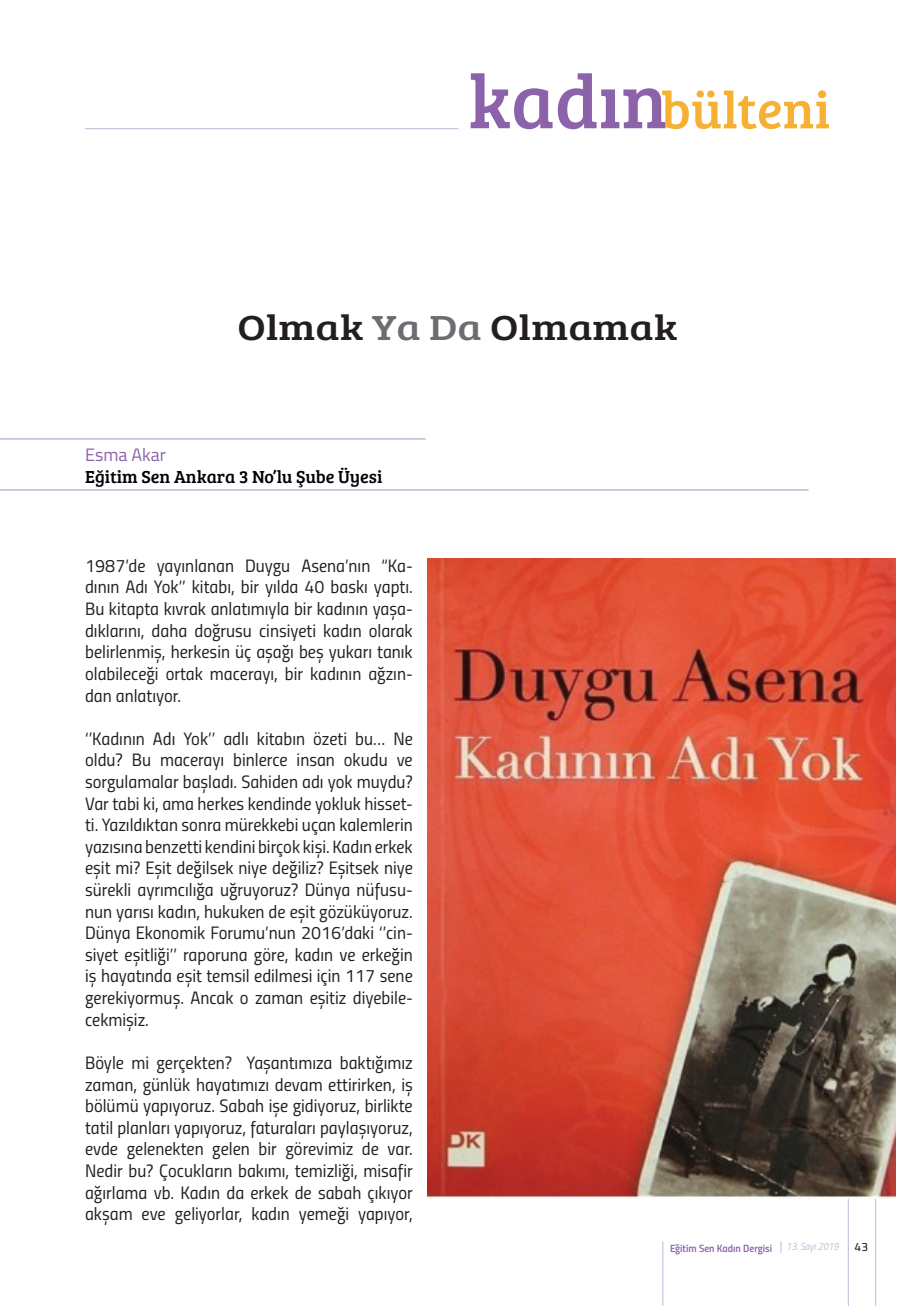
<style>
.page{position:relative;width:915px;height:1306px;background:#fff}
.page>*{position:absolute;margin:0;border:0;box-sizing:border-box;transform-origin:0 0}
.t1{font:53.1px "Bree Serif";color:#f7b132}
.t2{font:36px "Bree Serif";color:#231f20;scale:1.18 1}
.t3{font:18px/21.6px "Titillium Regular Upright";color:#231f20;text-align:justify}
.t4{font:18px "Bree Serif";color:#000}
.t5{font:18px "Titillium";color:#8c62aa}
.t6{font:12px "Titillium Regular Upright";color:#000}
.t7{font:10.5px "Titillium Semibold Upright";color:#8c62aa}
.t8{font:italic 10.5px "Titillium";color:#c7b6d8;scale:.88 1}
.s1{font-size:77.1px;color:#8c62aa}
.s2{color:#6c6d70}
</style>
<div class="page">
<hr style="left:85px;top:128px;width:373px;height:1px;background:#c7b6d8">
<hr style="left:847px;top:1189px;width:1px;height:116px;background:#c7b6d8">
<hr style="left:662px;top:1241px;width:1px;height:64px;background:#c7b6d8">
<hr style="left:875px;top:1189px;width:1px;height:116px;background:#c7b6d8">
<hr style="left:0;top:438px;width:425px;height:1px;background:#c7b6d8">
<hr style="left:0;top:489px;width:808px;height:1px;background:#c7b6d8">
<img style="left:427px;top:558px;width:468px;height:640px">
<h1 class="t1" style="left:468px;top:71px;width:363px"><span class="s1">kadın</span>bülteni</h1>
<h2 class="t2" style="left:237px;top:301px;width:374px">Olmak <span class="s2">Ya Da</span> Olmamak</h2>
<p class="t5" style="left:85px;top:441px;width:82px">Esma Akar</p>
<p class="t4" style="left:85px;top:464px;width:298px">Eğitim Sen Ankara 3 No’lu Şube Üyesi</p>
<p class="t3" style="left:85px;top:554px;width:329px">1987’de yayınlanan Duygu Asena’nın “Ka&shy;dının Adı Yok’’ kitabı, bir yılda 40 baskı yaptı.<br>Bu kitapta kıvrak anlatımıyla bir kadının yaşa&shy;dıklarını, daha doğrusu cinsiyeti kadın olarak belirlenmiş, herkesin üç aşağı beş yukarı tanık olabileceği ortak macerayı, bir kadının ağzın&shy;dan anlatıyor.</p>
<p class="t3" style="left:85px;top:726px;width:329px">‘’Kadının Adı Yok’’ adlı kitabın özeti bu… Ne oldu? Bu macerayı binlerce insan okudu ve sorgulamalar başladı. Sahiden adı yok muydu?<br>Var tabi ki, ama herkes kendinde yokluk hisset&shy;ti. Yazıldıktan sonra mürekkebi uçan kalemlerin yazısına benzetti kendini birçok kişi. Kadın erkek eşit mi? Eşit değilsek niye değiliz? Eşitsek niye sürekli ayrımcılığa uğruyoruz? Dünya nüfusu&shy;nun yarısı kadın, hukuken de eşit gözüküyoruz.<br>Dünya Ekonomik Forumu’nun 2016’daki ‘’cin&shy;siyet eşitliği’’ raporuna göre, kadın ve erkeğin iş hayatında eşit temsil edilmesi için 117 sene gerekiyormuş. Ancak o zaman eşitiz diyebile&shy;cekmişiz.</p>
<p class="t3" style="left:85px;top:1050px;width:329px">Böyle mi gerçekten? Yaşantımıza baktığımız zaman, günlük hayatımızı devam ettirirken, iş bölümü yapıyoruz. Sabah işe gidiyoruz, birlikte tatil planları yapıyoruz, faturaları paylaşıyoruz, evde gelenekten gelen bir görevimiz de var.<br>Nedir bu? Çocukların bakımı, temizliği, misafir ağırlama vb. Kadın da erkek de sabah çıkıyor akşam eve geliyorlar, kadın yemeği yapıyor,</p>
<p class="t7" style="left:669px;top:1240px;width:103px">Eğitim Sen Kadın Dergisi</p>
<p class="t8" style="left:786px;top:1238px;width:61px">13. Sayı 2019</p>
<p class="t6" style="left:854px;top:1237px;width:15px">43</p>
</div>
